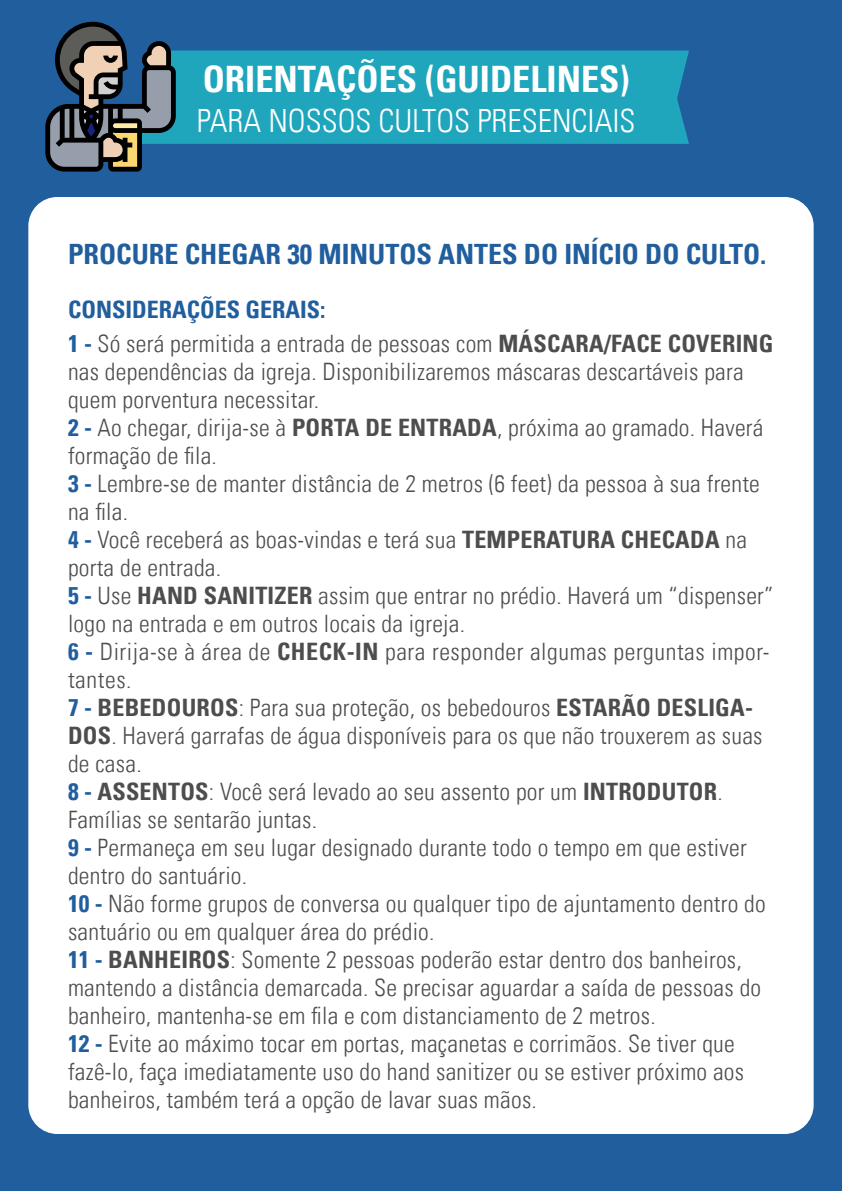
<style>
.page{position:relative;width:842px;height:1191px;background:#215e9e}
.page>*{position:absolute;margin:0;border:0;box-sizing:border-box;transform-origin:0 0}
.t1{font:700 condensed 36.4px "Univers LT";color:#fff}
.t2{font:300 condensed 32px "Univers LT";color:#fff}
.t3{font:700 condensed 28px "Univers LT";color:#215e9e}
.t4{font:300 condensed 24px/28px "Univers LT";letter-spacing:.01em;color:#4d4d4f}
.s1{font-weight:700;color:#215e9e}
.s2{font-weight:700}
</style>
<div class="page">
<div style="left:176px;top:51px;width:513px;height:93px;background:#1fa6bd"></div>
<div style="left:28px;top:197px;width:786px;height:937px;background:#fff;border-radius:29px"></div>
<svg style="left:45px;top:22px;width:131px;height:150px"></svg>
<h1 class="t1" style="left:203px;top:57px;width:428px">ORIENTAÇÕES (GUIDELINES)</h1>
<h2 class="t2" style="left:197px;top:101px;width:440px">PARA NOSSOS CULTOS PRESENCIAIS</h2>
<p class="t3" style="left:68px;top:237px;width:700px">PROCURE CHEGAR 30 MINUTOS ANTES DO INÍCIO DO CULTO.</p>
<p class="t4" style="left:68px;top:293px;width:707px;line-height:33.6px"><span class="s1">CONSIDERAÇÕES GERAIS:<br>1 -</span> Só será permitida a entrada de pessoas com <span class="s2">MÁSCARA/FACE COVERING</span></p>
<p class="t4" style="left:68px;top:357px;width:707px">nas dependências da igreja. Disponibilizaremos máscaras descartáveis para quem porventura necessitar.<br><span class="s1">2 -</span> Ao chegar, dirija-se à <span class="s2">PORTA DE ENTRADA</span>, próxima ao gramado. Haverá formação de fila.<br><span class="s1">3 -</span> Lembre-se de manter distância de 2 metros (6 feet) da pessoa à sua frente na fila.<br><span class="s1">4 -</span> Você receberá as boas-vindas e terá sua <span class="s2">TEMPERATURA CHECADA</span> na porta de entrada.<br><span class="s1">5 -</span> Use <span class="s2">HAND SANITIZER</span> assim que entrar no prédio. Haverá um “dispenser” logo na entrada e em outros locais da igreja.<br><span class="s1">6 -</span> Dirija-se à área de <span class="s2">CHECK-IN</span> para responder algumas perguntas impor&shy;tantes.<br><span class="s1">7 -</span> <span class="s2">BEBEDOUROS</span>: Para sua proteção, os bebedouros <span class="s2">ESTARÃO DESLIGA-DOS</span>. Haverá garrafas de água disponíveis para os que não trouxerem as suas de casa.<br><span class="s1">8 -</span> <span class="s2">ASSENTOS</span>: Você será levado ao seu assento por um <span class="s2">INTRODUTOR</span>.<br>Famílias se sentarão juntas.<br><span class="s1">9 -</span> Permaneça em seu lugar designado durante todo o tempo em que estiver dentro do santuário.<br><span class="s1">10 -</span> Não forme grupos de conversa ou qualquer tipo de ajuntamento dentro do santuário ou em qualquer área do prédio.<br><span class="s1">11 -</span> <span class="s2">BANHEIROS</span>: Somente 2 pessoas poderão estar dentro dos banheiros, mantendo a distância demarcada. Se precisar aguardar a saída de pessoas do banheiro, mantenha-se em fila e com distanciamento de 2 metros.<br><span class="s1">12 -</span> Evite ao máximo tocar em portas, maçanetas e corrimãos. Se tiver que fazê-lo, faça imediatamente uso do hand sanitizer ou se estiver próximo aos banheiros, também terá a opção de lavar suas mãos.</p>
</div>
